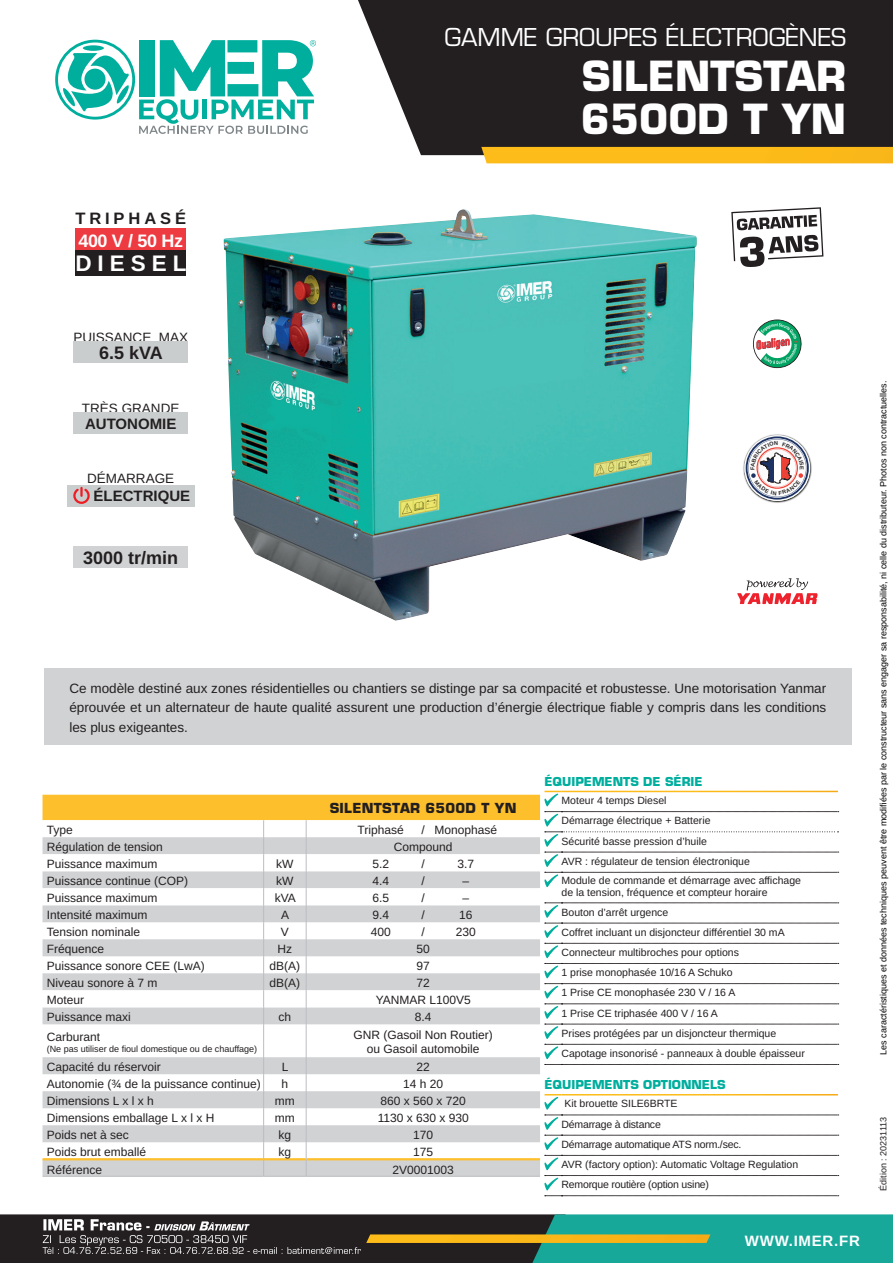
<style>
.page{position:relative;width:893px;height:1263px;background:#fff}
.page>*{position:absolute;margin:0;border:0;box-sizing:border-box;transform-origin:0 0}
.t1{font:700 40.5px/43.5px "Eurostile LT Std";color:#fff}
.t2{font:24px "Eurostile LT Std";color:#fff}
.t3{font:700 22.5px "Arimo";letter-spacing:.265em;color:#fff}
.t4{font:700 18px "Arimo";color:#231f20}
.t5{font:700 18px "Arimo";letter-spacing:-.02em;color:#fff}
.t6{font:700 16.5px "Arimo";letter-spacing:.235em;color:#231f20}
.t7{font:700 15px "Arimo";color:#231f20}
.t8{font:700 15px "Arimo";letter-spacing:.05em;color:#fff}
.t9{font:13.5px/19.5px "Arimo";color:#231f20;text-align:justify}
.t10{font:700 13.5px "Eurostile LT Std";letter-spacing:.02em;color:#231f20}
.t11{font:12px/13.5px "Arimo";color:#231f20;text-align:center}
.t12{font:700 12px "Eurostile LT Std";color:#00ae9e}
.t13{font:10.5px/20.2px "Arimo";color:#231f20}
.t14{font:10.5px/20.2px "Arimo";letter-spacing:-.02em;color:#231f20}
.t15{font:9px "Arimo";color:#000}
.t16{font:9px "Arimo";color:#231f20}
</style>
<div class="page">
<div style="left:358px;top:0;width:535px;height:155px;background:#231f20"></div>
<div style="left:481px;top:147px;width:412px;height:16px;background:#fdbc19"></div>
<svg style="left:0;top:1214px;width:893px;height:49px;background:#386555"></svg>
<svg style="left:55px;top:40px;width:261px;height:94px"></svg>
<div style="left:75px;top:228px;width:111px;height:21px;background:#ee3a41"></div>
<div style="left:75px;top:251px;width:111px;height:25px;background:#231f20"></div>
<img style="left:224px;top:209px;width:473px;height:412px">
<svg style="left:731px;top:207px;width:92px;height:60px"></svg>
<div style="left:73px;top:342px;width:115px;height:21px;background:#cacdce"></div>
<svg style="left:753px;top:319px;width:49px;height:50px"></svg>
<div style="left:73px;top:413px;width:115px;height:21px;background:#cacdce"></div>
<img style="left:743px;top:434px;width:69px;height:69px">
<div style="left:67px;top:485px;width:127px;height:21px;background:#cacdce"></div>
<svg style="left:73px;top:487px;width:17px;height:17px"></svg>
<div style="left:73px;top:546px;width:115px;height:22px;background:#d1d2d4"></div>
<svg style="left:737px;top:578px;width:80px;height:26px"></svg>
<div style="left:44px;top:668px;width:808px;height:76px;background:#d1d2d4"></div>
<svg style="left:43px;top:791px;width:796px;height:405px"></svg>
<svg style="left:746px;top:436px;width:63px;height:64px"></svg>
<h2 class="t2" style="left:444px;top:22px;width:403px">GAMME GROUPES ÉLECTROGÈNES</h2>
<h1 class="t1" style="left:581px;top:54px;width:267px">SILENTSTAR<br>6500D T YN</h1>
<h3 class="t6" style="left:75px;top:207px;width:112px">TRIPHASÉ</h3>
<h3 class="t3" style="left:75px;top:248px;width:112px">DIESEL</h3>
<h3 class="t5" style="left:78px;top:228px;width:106px">400 V / 50 Hz</h3>
<p class="t9" style="left:73px;top:328px;width:116px">PUISSANCE MAX</p>
<h3 class="t4" style="left:99px;top:340px;width:65px">6.5 kVA</h3>
<p class="t9" style="left:82px;top:399px;width:99px">TRÈS GRANDE</p>
<p class="t7" style="left:85px;top:413px;width:93px">AUTONOMIE</p>
<p class="t9" style="left:87px;top:469px;width:89px">DÉMARRAGE</p>
<p class="t7" style="left:94px;top:485px;width:98px">ÉLECTRIQUE</p>
<h3 class="t4" style="left:83px;top:545px;width:97px">3000 tr/min</h3>
<p class="t9" style="left:69px;top:679px;width:758px">Ce modèle destiné aux zones résidentielles ou chantiers se distinge par sa compacité et robustesse. Une motorisation Yanmar éprouvée et un alternateur de haute qualité assurent une production d’énergie électrique fiable y compris dans les conditions les plus exigeantes.</p>
<p class="t10" style="left:330px;top:799px;width:188px">SILENTSTAR 6500D T YN</p>
<p class="t11" style="left:47px;top:823px;width:28px">Type</p>
<p class="t11" style="left:358px;top:823px;width:48px">Triphasé</p>
<p class="t11" style="left:422px;top:823px;width:77px">/ Monophasé</p>
<p class="t11" style="left:47px;top:840px;width:118px">Régulation de tension</p>
<p class="t11" style="left:394px;top:840px;width:60px">Compound</p>
<p class="t11" style="left:47px;top:857px;width:112px">Puissance maximum</p>
<p class="t11" style="left:276px;top:857px;width:19px">kW</p>
<p class="t11" style="left:372px;top:857px;width:18px">5.2</p>
<p class="t11" style="left:422px;top:857px;width:5px">/</p>
<p class="t11" style="left:457px;top:857px;width:18px">3.7</p>
<p class="t11" style="left:47px;top:874px;width:143px">Puissance continue (COP)</p>
<p class="t11" style="left:276px;top:874px;width:19px">kW</p>
<p class="t11" style="left:372px;top:874px;width:18px">4.4</p>
<p class="t11" style="left:422px;top:874px;width:5px">/</p>
<p class="t11" style="left:462px;top:874px;width:8px">–</p>
<p class="t11" style="left:47px;top:891px;width:112px">Puissance maximum</p>
<p class="t11" style="left:275px;top:891px;width:23px">kVA</p>
<p class="t11" style="left:372px;top:891px;width:18px">6.5</p>
<p class="t11" style="left:422px;top:891px;width:5px">/</p>
<p class="t11" style="left:462px;top:891px;width:8px">–</p>
<p class="t11" style="left:47px;top:908px;width:102px">Intensité maximum</p>
<p class="t11" style="left:281px;top:908px;width:10px">A</p>
<p class="t11" style="left:372px;top:908px;width:18px">9.4</p>
<p class="t11" style="left:422px;top:908px;width:5px">/</p>
<p class="t11" style="left:459px;top:908px;width:15px">16</p>
<p class="t11" style="left:47px;top:925px;width:95px">Tension nominale</p>
<p class="t11" style="left:281px;top:925px;width:10px">V</p>
<p class="t11" style="left:371px;top:925px;width:22px">400</p>
<p class="t11" style="left:422px;top:925px;width:5px">/</p>
<p class="t11" style="left:456px;top:925px;width:22px">230</p>
<p class="t11" style="left:47px;top:942px;width:59px">Fréquence</p>
<p class="t11" style="left:278px;top:942px;width:16px">Hz</p>
<p class="t11" style="left:417px;top:942px;width:15px">50</p>
<p class="t11" style="left:47px;top:959px;width:160px">Puissance sonore CEE (LwA)</p>
<p class="t11" style="left:270px;top:959px;width:32px">dB(A)</p>
<p class="t11" style="left:417px;top:959px;width:15px">97</p>
<p class="t11" style="left:47px;top:976px;width:112px">Niveau sonore à 7 m</p>
<p class="t11" style="left:270px;top:976px;width:32px">dB(A)</p>
<p class="t11" style="left:417px;top:976px;width:15px">72</p>
<p class="t11" style="left:47px;top:993px;width:39px">Moteur</p>
<p class="t11" style="left:376px;top:993px;width:97px">YANMAR L100V5</p>
<p class="t11" style="left:47px;top:1010px;width:86px">Puissance maxi</p>
<p class="t11" style="left:278px;top:1010px;width:14px">ch</p>
<p class="t11" style="left:415px;top:1010px;width:18px">8.4</p>
<p class="t11" style="left:47px;top:1030px;width:55px">Carburant</p>
<p class="t16" style="left:47px;top:1042px;width:212px">(Ne pas utiliser de fioul domestique ou de chauffage)</p>
<p class="t11" style="left:354px;top:1029px;width:141px">GNR (Gasoil Non Routier) ou Gasoil automobile</p>
<p class="t11" style="left:47px;top:1060px;width:116px">Capacité du réservoir</p>
<p class="t11" style="left:282px;top:1060px;width:8px">L</p>
<p class="t11" style="left:417px;top:1060px;width:15px">22</p>
<p class="t11" style="left:47px;top:1077px;width:216px">Autonomie (¾ de la puissance continue)</p>
<p class="t11" style="left:282px;top:1077px;width:8px">h</p>
<p class="t11" style="left:403px;top:1077px;width:42px">14 h 20</p>
<p class="t11" style="left:47px;top:1094px;width:108px">Dimensions L x l x h</p>
<p class="t11" style="left:275px;top:1094px;width:21px">mm</p>
<p class="t11" style="left:381px;top:1094px;width:87px">860 x 560 x 720</p>
<p class="t11" style="left:47px;top:1111px;width:169px">Dimensions emballage L x l x H</p>
<p class="t11" style="left:275px;top:1111px;width:21px">mm</p>
<p class="t11" style="left:378px;top:1111px;width:93px">1130 x 630 x 930</p>
<p class="t11" style="left:47px;top:1128px;width:84px">Poids net à sec</p>
<p class="t11" style="left:279px;top:1128px;width:14px">kg</p>
<p class="t11" style="left:413px;top:1128px;width:22px">170</p>
<p class="t11" style="left:47px;top:1145px;width:101px">Poids brut emballé</p>
<p class="t11" style="left:279px;top:1145px;width:14px">kg</p>
<p class="t11" style="left:413px;top:1145px;width:22px">175</p>
<p class="t11" style="left:47px;top:1163px;width:57px">Référence</p>
<p class="t11" style="left:393px;top:1163px;width:63px">2V0001003</p>
<p class="t12" style="left:544px;top:774px;width:160px">ÉQUIPEMENTS DE SÉRIE</p>
<p class="t13" style="left:561px;top:791px;width:190px">Moteur 4 temps Diesel<br>Démarrage électrique + Batterie<br>Sécurité basse pression d’huile<br>AVR : régulateur de tension électronique</p>
<p class="t13" style="left:561px;top:874px;width:241px;line-height:12.6px">Module de commande et démarrage avec affichage de la tension, fréquence et compteur horaire</p>
<p class="t13" style="left:561px;top:902px;width:245px">Bouton d’arrêt urgence<br>Coffret incluant un disjoncteur différentiel 30 mA Connecteur multibroches pour options<br>1 prise monophasée 10/16 A Schuko<br>1 Prise CE monophasée 230 V / 16 A<br>1 Prise CE triphasée 400 V / 16 A<br>Prises protégées par un disjoncteur thermique Capotage insonorisé - panneaux à double épaisseur</p>
<p class="t12" style="left:544px;top:1077px;width:183px">ÉQUIPEMENTS OPTIONNELS</p>
<p class="t14" style="left:561px;top:1094px;width:238px">Kit brouette SILE6BRTE<br>Démarrage à distance<br>Démarrage automatique ATS norm./sec.<br>AVR (factory option): Automatic Voltage Regulation Remorque routière (option usine)</p>
<p class="t8" style="left:745px;top:1230px;width:116px">WWW.IMER.FR</p>
<p class="t15" style="left:877px;top:1054px;width:675px;rotate:-90deg">Les caractéristiques et données techniques peuvent être modifiées par le constructeur sans engager sa responsabilité, ni celle du distributeur. Photos non contractuelles.</p>
<p class="t16" style="left:877px;top:1191px;width:75px;rotate:-90deg">Édition : 20231113</p>
</div>
